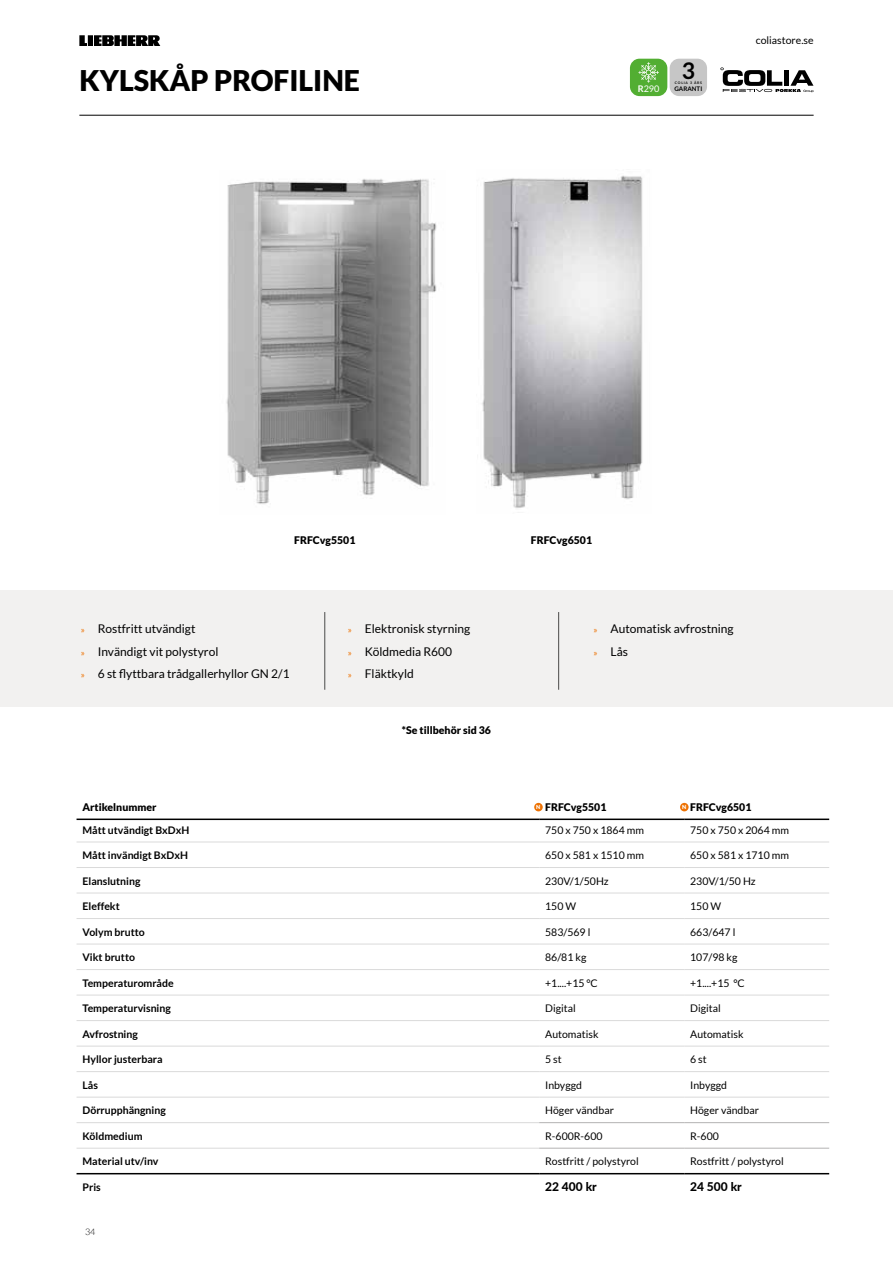
<style>
.page{position:relative;width:893px;height:1263px;background:#fff}
.page>*{position:absolute;margin:0;border:0;box-sizing:border-box;transform-origin:0 0}
.t1{font:900 28.5px "Lato";color:#000}
.t2{font:700 22.95px "Lato";color:#000}
.t3{font:12px/22.2px "Lato";color:#000}
.t4{font:800 12px "Lato";color:#000}
.t5{font:10.5px "Lato";color:#000}
.t6{font:700 10.5px "Lato";color:#000}
.t7{font:900 10.5px "Lato";color:#000}
.t8{font:9.15px "Lato";color:#fff}
.t9{font:300 9px "Lato";color:#000}
.t10{font:700 6.3px "Lato";color:#000}
.t11{font:900 5.55px "Lato";color:#fff}
.t12{font:700 3.45px "Lato";letter-spacing:.2em;color:#000}
.s1{font-weight:700}
.s2{font-size:9px;color:#ee7203}
</style>
<div class="page">
<div style="left:0;top:591px;width:893px;height:116px;background:#f2f1f0"></div>
<hr style="left:324px;top:612px;width:1px;height:78px;background:#4a4a49">
<hr style="left:558px;top:612px;width:1px;height:78px;background:#4a4a49">
<hr style="left:77px;top:842px;width:462px;height:1px;background:#dadada">
<hr style="left:539px;top:842px;width:145px;height:1px;background:#dadada">
<hr style="left:684px;top:842px;width:145px;height:1px;background:#dadada">
<hr style="left:77px;top:867px;width:462px;height:1px;background:#dadada">
<hr style="left:539px;top:867px;width:145px;height:1px;background:#dadada">
<hr style="left:684px;top:867px;width:145px;height:1px;background:#dadada">
<hr style="left:77px;top:893px;width:462px;height:1px;background:#dadada">
<hr style="left:539px;top:893px;width:145px;height:1px;background:#dadada">
<hr style="left:684px;top:893px;width:145px;height:1px;background:#dadada">
<hr style="left:77px;top:918px;width:462px;height:1px;background:#dadada">
<hr style="left:539px;top:918px;width:145px;height:1px;background:#dadada">
<hr style="left:684px;top:918px;width:145px;height:1px;background:#dadada">
<hr style="left:77px;top:944px;width:462px;height:1px;background:#dadada">
<hr style="left:539px;top:944px;width:145px;height:1px;background:#dadada">
<hr style="left:684px;top:944px;width:145px;height:1px;background:#dadada">
<hr style="left:77px;top:969px;width:462px;height:1px;background:#dadada">
<hr style="left:539px;top:969px;width:145px;height:1px;background:#dadada">
<hr style="left:684px;top:969px;width:145px;height:1px;background:#dadada">
<hr style="left:77px;top:995px;width:462px;height:1px;background:#dadada">
<hr style="left:539px;top:995px;width:145px;height:1px;background:#dadada">
<hr style="left:684px;top:995px;width:145px;height:1px;background:#dadada">
<hr style="left:77px;top:1020px;width:462px;height:1px;background:#dadada">
<hr style="left:539px;top:1020px;width:145px;height:1px;background:#dadada">
<hr style="left:684px;top:1020px;width:145px;height:1px;background:#dadada">
<hr style="left:77px;top:1046px;width:462px;height:1px;background:#dadada">
<hr style="left:539px;top:1046px;width:145px;height:1px;background:#dadada">
<hr style="left:684px;top:1046px;width:145px;height:1px;background:#dadada">
<hr style="left:77px;top:1071px;width:462px;height:1px;background:#dadada">
<hr style="left:539px;top:1071px;width:145px;height:1px;background:#dadada">
<hr style="left:684px;top:1071px;width:145px;height:1px;background:#dadada">
<hr style="left:77px;top:1097px;width:462px;height:1px;background:#dadada">
<hr style="left:539px;top:1097px;width:145px;height:1px;background:#dadada">
<hr style="left:684px;top:1097px;width:145px;height:1px;background:#dadada">
<hr style="left:77px;top:1122px;width:462px;height:1px;background:#dadada">
<hr style="left:77px;top:1148px;width:462px;height:1px;background:#dadada">
<hr style="left:77px;top:818px;width:462px;height:2px;background:#000">
<hr style="left:539px;top:818px;width:145px;height:2px;background:#000">
<hr style="left:684px;top:818px;width:145px;height:2px;background:#000">
<hr style="left:77px;top:1173px;width:462px;height:1px;background:#000">
<hr style="left:539px;top:1173px;width:145px;height:1px;background:#000">
<hr style="left:684px;top:1173px;width:145px;height:1px;background:#000">
<hr style="left:539px;top:1122px;width:145px;height:1px;background:#b3b2b2">
<hr style="left:684px;top:1122px;width:145px;height:1px;background:#b3b2b2">
<hr style="left:539px;top:1148px;width:145px;height:1px;background:#b3b2b2">
<hr style="left:684px;top:1148px;width:145px;height:1px;background:#b3b2b2">
<hr style="left:79px;top:115px;width:735px;height:1px;background:#000">
<svg style="left:720px;top:67px;width:94px;height:25px"></svg>
<div style="left:630px;top:59px;width:37px;height:37px;background:#52ae32;border-radius:10px"></div>
<svg style="left:638px;top:62px;width:21px;height:21px"></svg>
<div style="left:670px;top:59px;width:37px;height:37px;background:#c6c6c6;border-radius:10px"></div>
<svg style="left:79px;top:35px;width:81px;height:11px"></svg>
<img style="left:226px;top:179px;width:211px;height:325px">
<img style="left:482px;top:175px;width:161px;height:333px">
<div style="left:534px;top:803px;width:9px;height:8px;background:#ee7203;border-radius:50%"></div>
<div style="left:680px;top:803px;width:9px;height:8px;background:#ee7203;border-radius:50%"></div>
<h1 class="t1" style="left:79px;top:64px;width:282px">KYLSKÅP PROFILINE</h1>
<h2 class="t2" style="left:682px;top:57px;width:15px">3</h2>
<p class="t12" style="left:675px;top:81px;width:28px">COLIA 3 ÅRS</p>
<p class="t8" style="left:638px;top:84px;width:23px"><span class="s1">R</span>290</p>
<p class="t10" style="left:674px;top:85px;width:29px">GARANTI</p>
<p class="t5" style="left:756px;top:34px;width:59px">coliastore.se</p>
<p class="t7" style="left:294px;top:534px;width:63px">FRFCvg5501</p>
<p class="t7" style="left:531px;top:534px;width:63px">FRFCvg6501</p>
<p class="t3" style="left:81px;top:618px;width:210px"><span class="s2">»</span> Rostfritt utvändigt<br><span class="s2">»</span> Invändigt vit polystyrol<br><span class="s2">»</span> 6 st flyttbara trådgallerhyllor GN 2/1</p>
<p class="t3" style="left:348px;top:618px;width:124px"><span class="s2">»</span> Elektronisk styrning <span class="s2">»</span> Köldmedia R600<br><span class="s2">»</span> Fläktkyld</p>
<p class="t3" style="left:594px;top:618px;width:142px"><span class="s2">»</span> Automatisk avfrostning <span class="s2">»</span> Lås</p>
<p class="t7" style="left:402px;top:724px;width:91px">*Se tillbehör sid 36</p>
<p class="t7" style="left:83px;top:801px;width:76px">Artikelnummer</p>
<p class="t7" style="left:545px;top:801px;width:63px">FRFCvg5501</p>
<p class="t7" style="left:690px;top:801px;width:63px">FRFCvg6501</p>
<p class="t6" style="left:83px;top:824px;width:108px">Mått utvändigt BxDxH</p>
<p class="t5" style="left:545px;top:824px;width:100px">750 x 750 x 1864 mm</p>
<p class="t5" style="left:690px;top:824px;width:100px">750 x 750 x 2064 mm</p>
<p class="t6" style="left:83px;top:849px;width:107px">Mått invändigt BxDxH</p>
<p class="t5" style="left:545px;top:849px;width:100px">650 x 581 x 1510 mm</p>
<p class="t5" style="left:690px;top:849px;width:100px">650 x 581 x 1710 mm</p>
<p class="t6" style="left:83px;top:875px;width:59px">Elanslutning</p>
<p class="t5" style="left:545px;top:875px;width:65px">230V/1/50Hz</p>
<p class="t5" style="left:690px;top:875px;width:67px">230V/1/50 Hz</p>
<p class="t6" style="left:83px;top:900px;width:39px">Eleffekt</p>
<p class="t5" style="left:545px;top:900px;width:32px">150 W</p>
<p class="t5" style="left:690px;top:900px;width:32px">150 W</p>
<p class="t6" style="left:83px;top:926px;width:64px">Volym brutto</p>
<p class="t5" style="left:545px;top:926px;width:47px">583/569 l</p>
<p class="t5" style="left:690px;top:926px;width:47px">663/647 l</p>
<p class="t6" style="left:83px;top:951px;width:54px">Vikt brutto</p>
<p class="t5" style="left:545px;top:951px;width:43px">86/81 kg</p>
<p class="t5" style="left:690px;top:951px;width:49px">107/98 kg</p>
<p class="t6" style="left:83px;top:977px;width:93px">Temperaturområde</p>
<p class="t5" style="left:545px;top:977px;width:54px">+1....+15 °C</p>
<p class="t5" style="left:690px;top:977px;width:56px">+1....+15 °C</p>
<p class="t6" style="left:83px;top:1002px;width:90px">Temperaturvisning</p>
<p class="t5" style="left:545px;top:1002px;width:32px">Digital</p>
<p class="t5" style="left:690px;top:1002px;width:32px">Digital</p>
<p class="t6" style="left:83px;top:1028px;width:57px">Avfrostning</p>
<p class="t5" style="left:545px;top:1028px;width:55px">Automatisk</p>
<p class="t5" style="left:690px;top:1028px;width:55px">Automatisk</p>
<p class="t6" style="left:83px;top:1053px;width:81px">Hyllor justerbara</p>
<p class="t5" style="left:545px;top:1053px;width:18px">5 st</p>
<p class="t5" style="left:690px;top:1053px;width:18px">6 st</p>
<p class="t6" style="left:83px;top:1079px;width:17px">Lås</p>
<p class="t5" style="left:545px;top:1079px;width:38px">Inbyggd</p>
<p class="t5" style="left:690px;top:1079px;width:38px">Inbyggd</p>
<p class="t6" style="left:83px;top:1104px;width:85px">Dörrupphängning</p>
<p class="t5" style="left:545px;top:1104px;width:70px">Höger vändbar</p>
<p class="t5" style="left:690px;top:1104px;width:70px">Höger vändbar</p>
<p class="t6" style="left:83px;top:1130px;width:61px">Köldmedium</p>
<p class="t5" style="left:545px;top:1130px;width:59px">R-600R-600</p>
<p class="t5" style="left:690px;top:1130px;width:30px">R-600</p>
<p class="t6" style="left:83px;top:1155px;width:77px">Material utv/inv</p>
<p class="t5" style="left:545px;top:1155px;width:95px">Rostfritt / polystyrol</p>
<p class="t5" style="left:690px;top:1155px;width:95px">Rostfritt / polystyrol</p>
<p class="t6" style="left:83px;top:1181px;width:20px">Pris</p>
<p class="t4" style="left:545px;top:1178px;width:53px">22 400 kr</p>
<p class="t4" style="left:690px;top:1178px;width:53px">24 500 kr</p>
<p class="t11" style="left:536px;top:804px;width:6px">N</p>
<p class="t11" style="left:682px;top:804px;width:6px">N</p>
<p class="t9" style="left:85px;top:1227px;width:12px">34</p>
</div>
